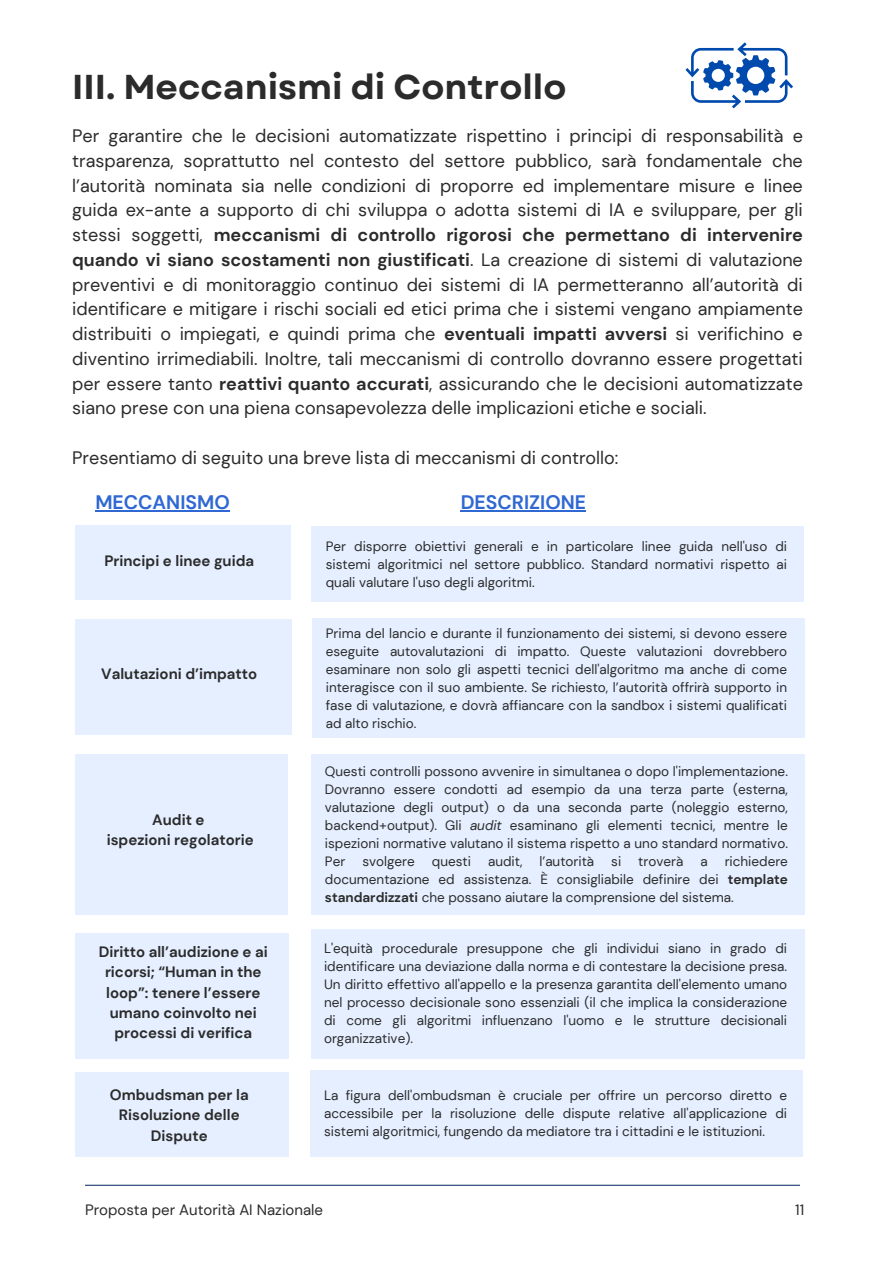
<style>
.page{position:relative;width:894px;height:1264px;background:#fff}
.page>*{position:absolute;margin:0;border:0;box-sizing:border-box;transform-origin:0 0}
.t1{font:700 34.5px "Garet";color:#2b2b2b}
.t2{font:700 19.5px "DM Sans";color:#2f68d3}
.t3{font:18px/24.8px "DM Sans";color:#2b2b2b;text-align:justify}
.t4{font:700 15px/20.2px "DM Sans";color:#2b2b2b;text-align:center}
.t5{font:15px "DM Sans";color:#2b2b2b}
.t6{font:13.5px/18px "DM Sans";color:#2b2b2b;text-align:justify}
.s1{font-weight:700}
.s2{font-style:italic}
</style>
<div class="page">
<div style="left:75px;top:525px;width:216px;height:74px;background:#e5efff"></div>
<div style="left:311px;top:526px;width:493px;height:75px;background:#e5efff"></div>
<div style="left:75px;top:618px;width:216px;height:116px;background:#e5efff"></div>
<div style="left:311px;top:618px;width:493px;height:120px;background:#e5efff"></div>
<div style="left:311px;top:754px;width:493px;height:160px;background:#e5efff"></div>
<div style="left:311px;top:928px;width:493px;height:130px;background:#e5efff"></div>
<div style="left:310px;top:1070px;width:492px;height:86px;background:#e5efff"></div>
<div style="left:75px;top:754px;width:213px;height:160px;background:#e5efff"></div>
<div style="left:75px;top:932px;width:213px;height:126px;background:#e5efff"></div>
<div style="left:75px;top:1072px;width:213px;height:84px;background:#e5efff"></div>
<svg style="left:685px;top:42px;width:107px;height:66px"></svg>
<hr style="left:95px;top:510px;width:135px;height:1px;background:#2f68d3">
<hr style="left:460px;top:510px;width:126px;height:1px;background:#2f68d3">
<hr style="left:85px;top:1184px;width:714px;height:1px;background:#1d3a72">
<h1 class="t1" style="left:72px;top:63px;width:495px">III. Meccanismi di Controllo</h1>
<p class="t3" style="left:72px;top:123px;width:732px">Per garantire che le decisioni automatizzate rispettino i principi di responsabilità e trasparenza, soprattutto nel contesto del settore pubblico, sarà fondamentale che l’autorità nominata sia nelle condizioni di proporre ed implementare misure e linee guida ex-ante a supporto di chi sviluppa o adotta sistemi di IA e sviluppare, per gli stessi soggetti, <span class="s1">meccanismi di controllo rigorosi che permettano di intervenire quando vi siano scostamenti non giustificati</span>. La creazione di sistemi di valutazione preventivi e di monitoraggio continuo dei sistemi di IA permetteranno all’autorità di identificare e mitigare i rischi sociali ed etici prima che i sistemi vengano ampiamente distribuiti o impiegati, e quindi prima che <span class="s1">eventuali impatti avversi</span> si verifichino e diventino irrimediabili. Inoltre, tali meccanismi di controllo dovranno essere progettati per essere tanto <span class="s1">reattivi quanto accurati</span>, assicurando che le decisioni automatizzate siano prese con una piena consapevolezza delle implicazioni etiche e sociali.</p>
<h3 class="t3" style="left:72px;top:445px;width:547px">Presentiamo di seguito una breve lista di meccanismi di controllo:</h3>
<h2 class="t2" style="left:95px;top:490px;width:136px">MECCANISMO</h2>
<p class="t4" style="left:104px;top:550px;width:151px">Principi e linee guida</p>
<p class="t4" style="left:101px;top:663px;width:157px">Valutazioni d’impatto</p>
<p class="t4" style="left:107px;top:809px;width:148px">Audit e<br>ispezioni regolatorie</p>
<p class="t4" style="left:99px;top:941px;width:170px">Diritto all’audizione e ai ricorsi; “Human in the loop”: tenere l’essere umano coinvolto nei processi di verifica</p>
<p class="t4" style="left:110px;top:1084px;width:140px">Ombudsman per la<br>Risoluzione delle<br>Dispute</p>
<h2 class="t2" style="left:460px;top:490px;width:127px">DESCRIZIONE</h2>
<p class="t6" style="left:326px;top:538px;width:462px">Per disporre obiettivi generali e in particolare linee guida nell'uso di sistemi algoritmici nel settore pubblico. Standard normativi rispetto ai quali valutare l'uso degli algoritmi.</p>
<p class="t6" style="left:326px;top:624px;width:462px">Prima del lancio e durante il funzionamento dei sistemi, si devono essere eseguite autovalutazioni di impatto. Queste valutazioni dovrebbero esaminare non solo gli aspetti tecnici dell'algoritmo ma anche di come interagisce con il suo ambiente. Se richiesto, l’autorità offrirà supporto in fase di valutazione, e dovrà affiancare con la sandbox i sistemi qualificati ad alto rischio.</p>
<p class="t6" style="left:325px;top:762px;width:464px">Questi controlli possono avvenire in simultanea o dopo l'implementazione.<br>Dovranno essere condotti ad esempio da una terza parte (esterna, valutazione degli output) o da una seconda parte (noleggio esterno, backend+output). Gli <span class="s2">audit</span> esaminano gli elementi tecnici, mentre le ispezioni normative valutano il sistema rispetto a uno standard normativo.<br>Per</p>
<p class="t6" style="left:362px;top:852px;width:54px">svolgere</p>
<p class="t6" style="left:432px;top:852px;width:41px">questi</p>
<p class="t6" style="left:488px;top:852px;width:36px">audit,</p>
<p class="t6" style="left:539px;top:852px;width:56px">l’autorità</p>
<p class="t6" style="left:611px;top:852px;width:11px">si</p>
<p class="t6" style="left:638px;top:852px;width:47px">troverà</p>
<p class="t6" style="left:700px;top:852px;width:9px">a</p>
<p class="t6" style="left:325px;top:852px;width:464px;text-indent:399px">richiedere documentazione ed assistenza. È consigliabile definire dei <span class="s1">template standardizzati</span> che possano aiutare la comprensione del sistema.</p>
<p class="t6" style="left:324px;top:939px;width:464px">L'equità procedurale presuppone che gli individui siano in grado di identificare una deviazione dalla norma e di contestare la decisione presa.<br>Un diritto effettivo all'appello e la presenza garantita dell'elemento umano nel processo decisionale sono essenziali (il che implica la considerazione di come gli algoritmi influenzano l'uomo e le strutture decisionali organizzative).</p>
<p class="t6" style="left:324px;top:1086px;width:464px">La figura dell'ombudsman è cruciale per offrire un percorso diretto e accessibile per la risoluzione delle dispute relative all'applicazione di sistemi algoritmici, fungendo da mediatore tra i cittadini e le istituzioni.</p>
<p class="t5" style="left:85px;top:1199px;width:239px">Proposta per Autorità AI Nazionale</p>
<p class="t5" style="left:795px;top:1199px;width:11px">11</p>
</div>
